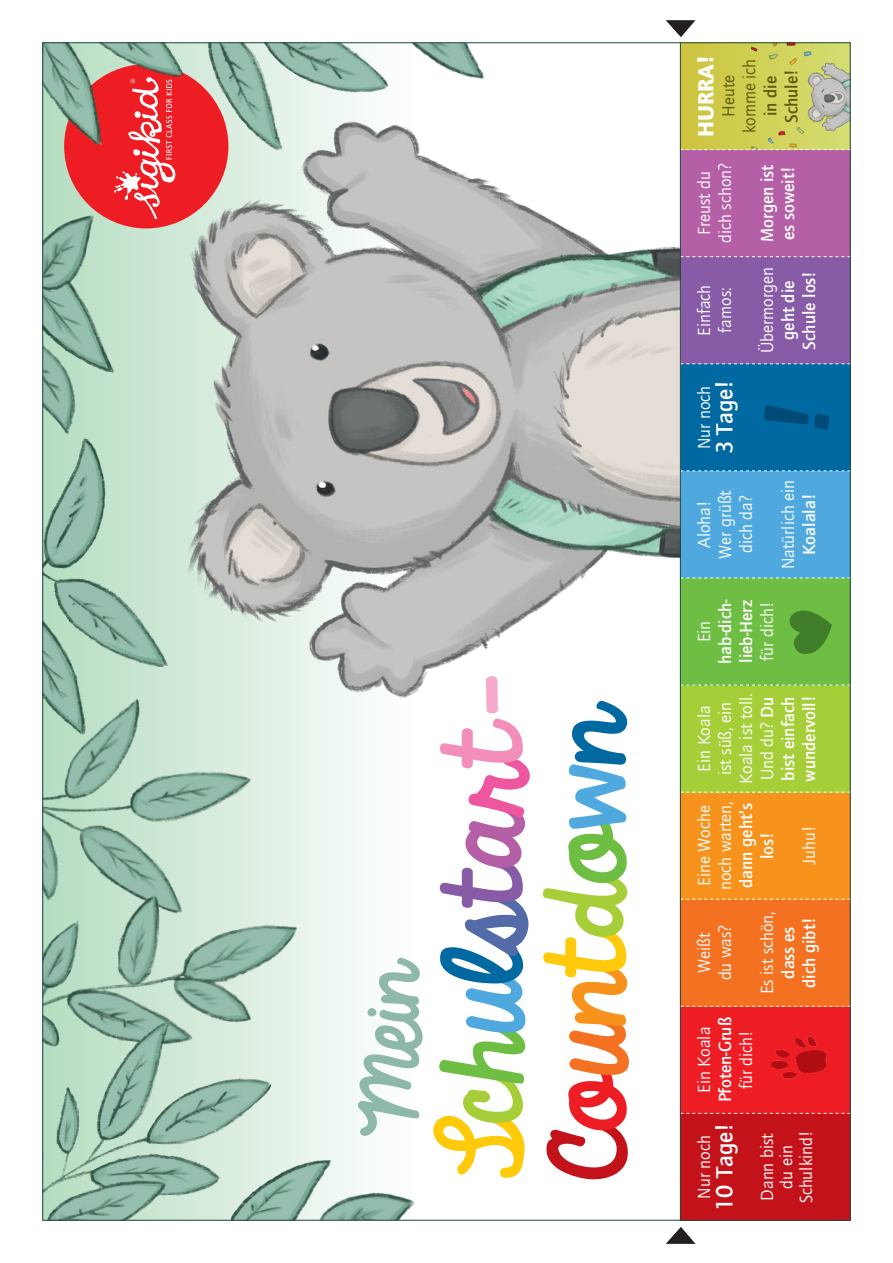
<style>
.page{position:relative;width:893px;height:1263px;background:#fff}
.page>*{position:absolute;margin:0;border:0;box-sizing:border-box;transform-origin:0 0}
.t1{font:97.5px "Sigikid Always A Good Time";color:#feca0a}
.t2{font:97.5px "Sigikid Always A Good Time";color:#c4121a}
.t3{font:72.15px "Sigikid Always A Good Time";color:#8eb8a7}
.t4{font:700 24px "Quay Itc T";color:#fff}
.t5{font:900 22.5px "Quay Itc T";color:#fff}
.t6{font:18px/21px "Quay Itc T";color:#fff;text-align:center}
.t7{font:700 18px/21px "Quay Itc T";color:#fff;text-align:center}
.t8{font:18px "Quay Itc T";color:#5b5a0d}
.t9{font:700 18px "Quay Itc T";color:#5b5a0d}
.s1{color:#a6ce39}
.s2{color:#6ebe44}
.s3{color:#4fa9de}
.s4{color:#0069a2}
.s5{color:#536ca7}
.s6{color:#885ba6}
.s7{color:#b560a6}
.s8{color:#ef56a0}
.s9{color:#f38eba}
.s10{color:#f5a9cb}
.s11{color:#ee1d23}
.s12{color:#f37121}
.s13{color:#f7931d}
.s14{color:#feca0a}
.s15{font-weight:700}
.s16{font-weight:400}
</style>
<div class="page">
<svg style="left:45px;top:175px;width:320px;height:999px"></svg>
<div style="left:680px;top:1113px;width:170px;height:107px;background:#c4121a"></div>
<div style="left:680px;top:1006px;width:170px;height:107px;background:#ee1d23"></div>
<div style="left:680px;top:899px;width:170px;height:107px;background:#f37121"></div>
<div style="left:680px;top:792px;width:170px;height:107px;background:#f7931d"></div>
<div style="left:680px;top:685px;width:170px;height:107px;background:#a6ce39"></div>
<div style="left:680px;top:578px;width:170px;height:107px;background:#6ebe44"></div>
<div style="left:680px;top:471px;width:170px;height:107px;background:#4fa9de"></div>
<div style="left:680px;top:364px;width:170px;height:107px;background:#0069a2"></div>
<div style="left:680px;top:257px;width:170px;height:107px;background:#885ba6"></div>
<div style="left:680px;top:150px;width:170px;height:107px;background:#b560a6"></div>
<div style="left:680px;top:43px;width:170px;height:107px;background:linear-gradient(to right,#cec43c,#d2dd74)"></div>
<svg style="left:764px;top:405px;width:66px;height:25px"></svg>
<svg style="left:789px;top:610px;width:43px;height:44px"></svg>
<img style="left:771px;top:1036px;width:56px;height:43px">
<img style="left:797px;top:50px;width:51px;height:93px">
<img style="left:747px;top:45px;width:75px;height:29px">
<img style="left:743px;top:136px;width:19px;height:13px">
<img style="left:762px;top:125px;width:47px;height:24px">
<div style="left:64px;top:64px;width:164px;height:164px;background:#ee1d23;border-radius:50%"></div>
<img style="left:114px;top:101px;width:566px;height:612px">
<img style="left:45px;top:570px;width:136px;height:115px">
<img style="left:45px;top:685px;width:206px;height:157px">
<img style="left:45px;top:842px;width:283px;height:265px">
<img style="left:363px;top:1174px;width:52px;height:44px">
<img style="left:294px;top:1139px;width:69px;height:79px">
<img style="left:428px;top:45px;width:100px;height:67px">
<img style="left:45px;top:992px;width:249px;height:226px">
<img style="left:197px;top:45px;width:231px;height:138px">
<img style="left:45px;top:409px;width:102px;height:184px">
<img style="left:45px;top:375px;width:81px;height:94px">
<img style="left:45px;top:212px;width:84px;height:163px">
<img style="left:45px;top:45px;width:162px;height:130px">
<img style="left:45px;top:204px;width:83px;height:95px">
<svg style="left:666px;top:1227px;width:29px;height:17px"></svg>
<svg style="left:666px;top:20px;width:29px;height:17px"></svg>
<svg style="left:681px;top:1113px;width:167px;height:1px"></svg>
<svg style="left:681px;top:1006px;width:167px;height:1px"></svg>
<svg style="left:681px;top:899px;width:167px;height:1px"></svg>
<svg style="left:681px;top:792px;width:167px;height:1px"></svg>
<svg style="left:681px;top:685px;width:167px;height:1px"></svg>
<svg style="left:681px;top:578px;width:167px;height:1px"></svg>
<svg style="left:681px;top:470px;width:167px;height:1px"></svg>
<svg style="left:681px;top:363px;width:167px;height:1px"></svg>
<svg style="left:681px;top:256px;width:167px;height:1px"></svg>
<svg style="left:681px;top:149px;width:167px;height:1px"></svg>
<hr style="left:680px;top:43px;width:1px;height:1177px;background:#1e4a3e">
<p class="t3" style="left:331px;top:1136px;width:181px;rotate:-90deg">Mein</p>
<p class="t1" style="left:403px;top:1196px;width:524px;rotate:-90deg">S<span class="s1">c</span><span class="s2">h</span><span class="s3">u</span><span class="s4">l</span><span class="s5">s</span><span class="s6">t</span><span class="s7">a</span><span class="s8">r</span><span class="s9">t</span><span class="s10">-</span></p>
<p class="t2" style="left:507px;top:1180px;width:482px;rotate:-90deg">C<span class="s11">o</span><span class="s12">u</span><span class="s13">n</span><span class="s14">t</span><span class="s1">d</span><span class="s2">o</span><span class="s3">w</span><span class="s4">n</span></p>
<p class="t5" style="left:693px;top:137px;width:83px;rotate:-90deg">HURRA!</p>
<p class="t8" style="left:718px;top:117px;width:44px;rotate:-90deg">Heute</p>
<p class="t8" style="left:739px;top:133px;width:76px;rotate:-90deg">komme ich</p>
<p class="t9" style="left:760px;top:116px;width:42px;rotate:-90deg">in die</p>
<p class="t9" style="left:781px;top:123px;width:55px;rotate:-90deg">Schule!</p>
<p class="t6" style="left:693px;top:235px;width:65px;rotate:-90deg">Freust du</p>
<p class="t6" style="left:714px;top:243px;width:81px;rotate:-90deg">dich schon?</p>
<p class="t7" style="left:756px;top:242px;width:79px;rotate:-90deg">Morgen ist</p>
<p class="t7" style="left:777px;top:240px;width:75px;rotate:-90deg">es soweit!</p>
<p class="t6" style="left:693px;top:336px;width:53px;rotate:-90deg">Einfach</p>
<p class="t6" style="left:714px;top:333px;width:47px;rotate:-90deg">famos:</p>
<p class="t6" style="left:693px;top:449px;width:65px;rotate:-90deg">Nur noch</p>
<p class="t4" style="left:710px;top:454px;width:76px;rotate:-90deg">3 Tage!</p>
<p class="t6" style="left:756px;top:353px;width:87px;rotate:-90deg">Übermorgen <span class="s15">geht die</span></p>
<p class="t7" style="left:798px;top:350px;width:80px;rotate:-90deg">Schule los!</p>
<p class="t6" style="left:714px;top:559px;width:70px;rotate:-90deg">Wer grüßt</p>
<p class="t6" style="left:735px;top:553px;width:59px;rotate:-90deg">dich da?</p>
<p class="t6" style="left:693px;top:548px;width:49px;rotate:-90deg">Aloha!</p>
<p class="t6" style="left:777px;top:569px;width:91px;rotate:-90deg">Natürlich ein</p>
<p class="t7" style="left:798px;top:555px;width:63px;rotate:-90deg">Koalala!</p>
<p class="t6" style="left:693px;top:642px;width:23px;rotate:-90deg">Ein</p>
<p class="t7" style="left:714px;top:664px;width:66px;rotate:-90deg">hab-dich-</p>
<p class="t7" style="left:735px;top:663px;width:64px;rotate:-90deg">lieb-Herz</p>
<p class="t6" style="left:756px;top:661px;width:60px;rotate:-90deg">für dich!</p>
<p class="t6" style="left:714px;top:784px;width:92px;rotate:-90deg">ist süß, ein<br>Koala ist toll.</p>
<p class="t7" style="left:756px;top:781px;width:86px;text-align:left;rotate:-90deg"><span class="s16">Und du?</span> Du bist einfach</p>
<p class="t7" style="left:798px;top:781px;width:87px;rotate:-90deg">wundervoll!</p>
<p class="t6" style="left:693px;top:771px;width:67px;rotate:-90deg">Ein Koala</p>
<p class="t6" style="left:693px;top:890px;width:90px;text-align:left;rotate:-90deg">Eine Woche noch warten,</p>
<p class="t7" style="left:735px;top:888px;width:86px;rotate:-90deg">dann geht’s los!</p>
<p class="t6" style="left:798px;top:865px;width:41px;rotate:-90deg">Juhu!</p>
<p class="t6" style="left:693px;top:973px;width:42px;rotate:-90deg">Weißt</p>
<p class="t6" style="left:714px;top:980px;width:57px;rotate:-90deg">du was?</p>
<p class="t6" style="left:756px;top:994px;width:85px;rotate:-90deg">Es ist schön,</p>
<p class="t7" style="left:777px;top:979px;width:53px;rotate:-90deg">dass es</p>
<p class="t7" style="left:798px;top:988px;width:72px;rotate:-90deg">dich gibt!</p>
<p class="t6" style="left:693px;top:1093px;width:67px;rotate:-90deg">Ein Koala</p>
<p class="t7" style="left:714px;top:1102px;width:87px;rotate:-90deg">Pfoten-Gruß <span class="s16">für dich!</span></p>
<p class="t6" style="left:693px;top:1198px;width:65px;rotate:-90deg">Nur noch</p>
<p class="t4" style="left:710px;top:1211px;width:89px;rotate:-90deg">10 Tage!</p>
<p class="t6" style="left:756px;top:1200px;width:69px;rotate:-90deg">Dann bist</p>
<p class="t6" style="left:795px;top:1203px;width:74px;rotate:-90deg">Schulkind!</p>
<p class="t6" style="left:776px;top:1188px;width:45px;rotate:-90deg">du ein</p>
</div>
